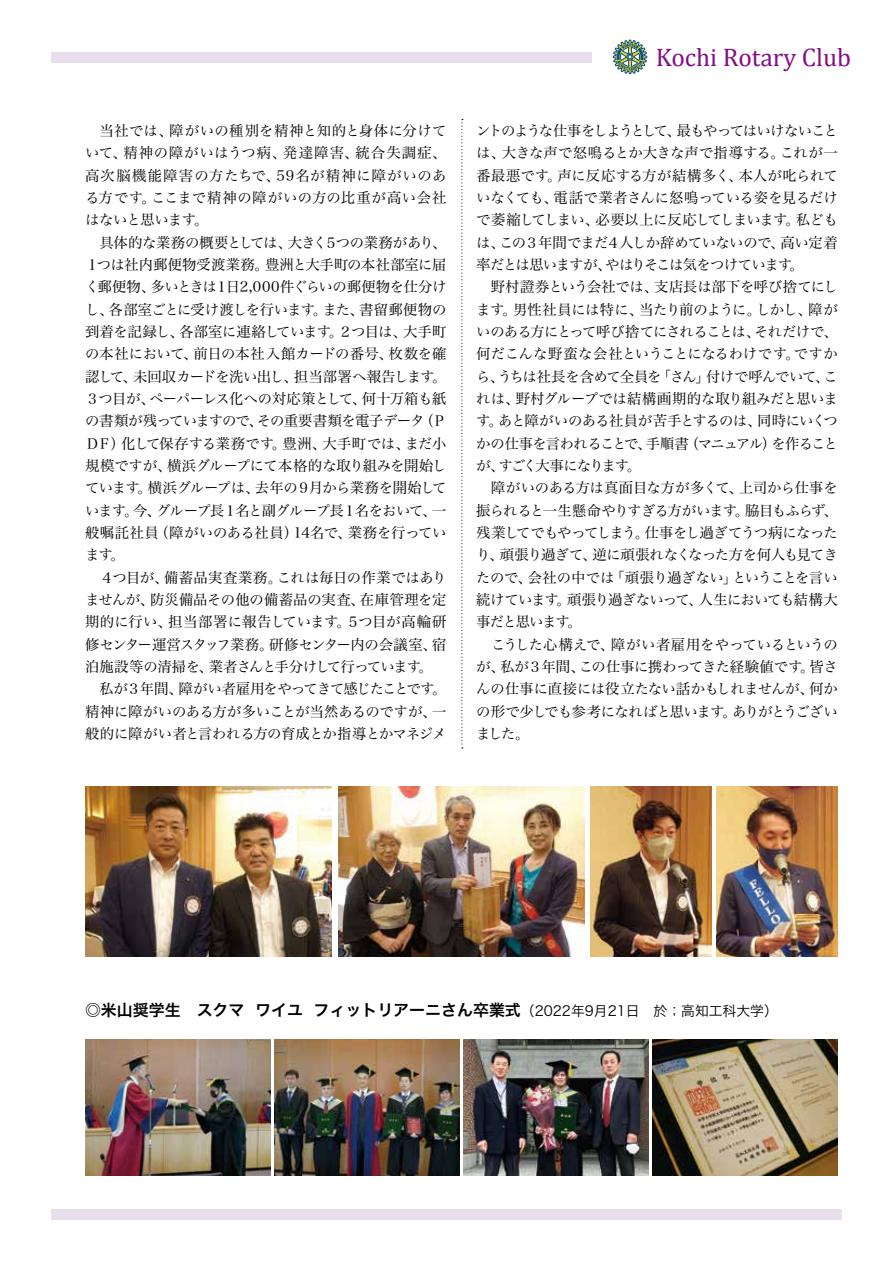
<style>
.page{position:relative;width:893px;height:1263px;background:#fff}
.page>*{position:absolute;margin:0;border:0;box-sizing:border-box;transform-origin:0 0}
.t1{font:25.5px "Cambria";color:#850e84}
.t2{font:15.9px "Hira Kaku Pro W6";color:#000}
.t3{font:14.4px/22.4px "Hira Min Pro W3";letter-spacing:-.03em;color:#000}
.s1{font-family:"Hira Kaku Pro W3";font-size:13.8px}
</style>
<div class="page">
<div style="left:51px;top:1209px;width:791px;height:10px;background:#e8deed"></div>
<div style="left:51px;top:52px;width:540px;height:11px;background:#e8deed"></div>
<svg style="left:613px;top:39px;width:35px;height:36px"></svg>
<img style="left:716px;top:787px;width:122px;height:170px">
<img style="left:590px;top:787px;width:121px;height:170px">
<svg style="left:461px;top:119px;width:2px;height:629px"></svg>
<img style="left:338px;top:787px;width:247px;height:170px">
<img style="left:85px;top:787px;width:247px;height:170px">
<img style="left:274px;top:1040px;width:185px;height:136px">
<img style="left:653px;top:1040px;width:185px;height:136px">
<img style="left:463px;top:1040px;width:185px;height:136px">
<img style="left:85px;top:1040px;width:185px;height:136px">
<h1 class="t1" style="left:656px;top:42px;width:197px">Kochi Rotary Club</h1>
<p class="t3" style="left:85px;top:118px;width:363px">　当社では、障がいの種別を精神と知的と身体に分けていて、精神の障がいはうつ病、発達障害、統合失調症、高次脳機能障害の方たちで、59名が精神に障がいのある方です。ここまで精神の障がいの方の比重が高い会社はないと思います。<br>　具体的な業務の概要としては、大きく５つの業務があり、<br>１つは社内郵便物受渡業務。豊洲と大手町の本社部室に届く郵便物、多いときは１日2,000件ぐらいの郵便物を仕分けし、各部室ごとに受け渡しを行います。また、書留郵便物の到着を記録し、各部室に連絡しています。２つ目は、大手町の本社において、前日の本社入館カードの番号、枚数を確認して、未回収カードを洗い出し、担当部署へ報告します。<br>３つ目が、ペーパーレス化への対応策として、何十万箱も紙の書類が残っていますので、その重要書類を電子データ（Ｐ<br>ＤＦ）化して保存する業務です。豊洲、大手町では、まだ小規模ですが、横浜グループにて本格的な取り組みを開始しています。横浜グループは、去年の９月から業務を開始しています。今、グループ長１名と副グループ長１名をおいて、一般嘱託社員（障がいのある社員）14名で、業務を行っています。<br>　４つ目が、備蓄品実査業務。これは毎日の作業ではありませんが、防災備品その他の備蓄品の実査、在庫管理を定期的に行い、担当部署に報告しています。５つ目が高輪研修センター運営スタッフ業務。研修センター内の会議室、宿泊施設等の清掃を、業者さんと手分けして行っています。　私が３年間、障がい者雇用をやってきて感じたことです。精神に障がいのある方が多いことが当然あるのですが、一般的に障がい者と言われる方の育成とか指導とかマネジメ</p>
<p class="t3" style="left:476px;top:118px;width:363px">ントのような仕事をしようとして、最もやってはいけないことは、大きな声で怒鳴るとか大きな声で指導する。これが一番最悪です。声に反応する方が結構多く、本人が叱られていなくても、電話で業者さんに怒鳴っている姿を見るだけで萎縮してしまい、必要以上に反応してしまいます。私どもは、この３年間でまだ４人しか辞めていないので、高い定着率だとは思いますが、やはりそこは気をつけています。<br>　野村證券という会社では、支店長は部下を呼び捨てにします。男性社員には特に、当たり前のように。しかし、障がいのある方にとって呼び捨てにされることは、それだけで、何だこんな野蛮な会社ということになるわけです。ですから、うちは社長を含めて全員を「さん」付けで呼んでいて、これは、野村グループでは結構画期的な取り組みだと思います。あと障がいのある社員が苦手とするのは、同時にいくつかの仕事を言われることで、手順書（マニュアル）を作ることが、すごく大事になります。<br>　障がいのある方は真面目な方が多くて、上司から仕事を振られると一生懸命やりすぎる方がいます。脇目もふらず、残業してでもやってしまう。仕事をし過ぎてうつ病になったり、頑張り過ぎて、逆に頑張れなくなった方を何人も見てきたので、会社の中では「頑張り過ぎない」ということを言い続けています。頑張り過ぎないって、人生においても結構大事だと思います。<br>　こうした心構えで、障がい者雇用をやっているというのが、私が３年間、この仕事に携わってきた経験値です。皆さんの仕事に直接には役立たない話かもしれませんが、何かの形で少しでも参考になればと思います。ありがとうございました。</p>
<p class="t2" style="left:85px;top:995px;width:694px">◎米山奨学生　スクマ ワイユ フィットリアーニさん卒業式<span class="s1">（2022年9月21日　於；高知工科大学）</span></p>
</div>
